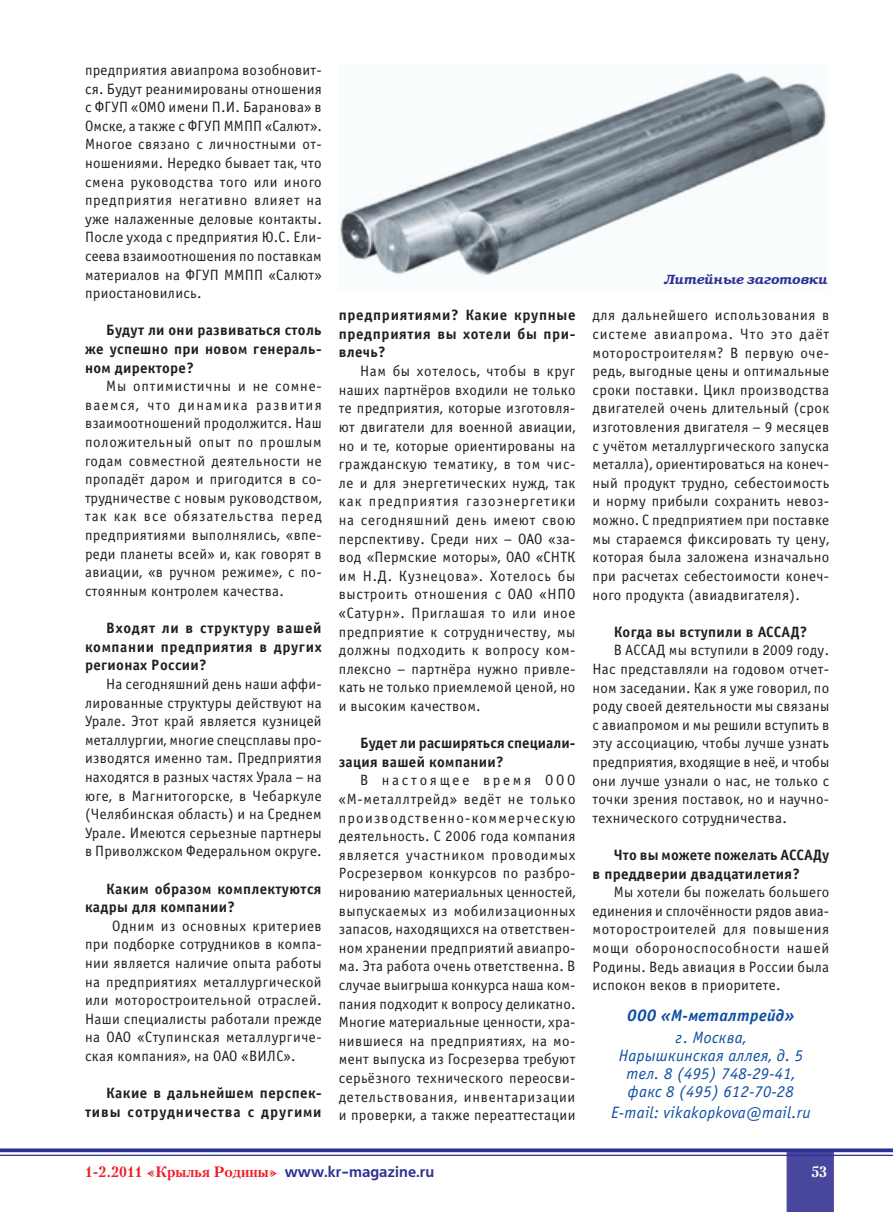
<style>
.page{position:relative;width:893px;height:1212px;background:#fff}
.page>*{position:absolute;margin:0;border:0;box-sizing:border-box;transform-origin:0 0}
.t1{font:italic 16.5px/18px "Officina Sans C";letter-spacing:.02em;color:#0d4da1;text-align:center}
.t2{font:italic 700 16.5px "Officina Sans C";letter-spacing:.02em;color:#0d4da1}
.t3{font:15px/18.6px "Officina Sans C";letter-spacing:.02em;color:#231f20;text-align:justify}
.t4{font:700 15px/18.6px "Officina Sans C";letter-spacing:.025em;color:#231f20;text-align:justify}
.t5{font:700 15px/18.6px "Officina Sans C";letter-spacing:.055em;color:#231f20;text-align:right}
.t6{font:700 15px/18.6px "Officina Sans C";letter-spacing:.005em;color:#231f20}
.t7{font:700 15px "Petersburg C";color:#ee1d23}
.t8{font:700 15px "Petersburg C";color:#fff}
.podpis{font:italic 600 13.5px "Bookman C";color:#2e3092}
.s1{font-family:"Free Set C";color:#2e3092}
</style>
<div class="page">
<div style="left:787px;top:1152px;width:47px;height:60px;background:#48479d"></div>
<svg style="left:0;top:1148px;width:893px;height:4px;background:#45479e"></svg>
<hr style="left:0;top:1154px;width:893px;height:2px;background:#2e3092">
<img style="left:340px;top:72px;width:487px;height:203px">
<p class="t3" style="left:85px;top:61px;width:238px">предприятия авиапрома возобновит&shy;ся. Будут реанимированы отношения с ФГУП «ОМО имени П.И. Баранова» в Омске, а также с ФГУП ММПП «Салют».<br>Многое связано с личностными от&shy;ношениями. Нередко бывает так, что смена руководства того или иного предприятия негативно влияет на уже налаженные деловые контакты.<br>После ухода с предприятия Ю.С. Ели&shy;сеева взаимоотношения по поставкам материалов на ФГУП ММПП «Салют» приостановились.</p>
<p class="t4" style="left:85px;top:321px;width:238px;text-indent:21px">Будут ли они развиваться столь же успешно при новом генераль&shy;ном директоре?</p>
<p class="t3" style="left:85px;top:377px;width:238px;text-indent:21px">Мы оптимистичны и не сомне&shy;ваемся, что динамика развития взаимоотношений продолжится. Наш положительный опыт по прошлым годам совместной деятельности не пропадёт даром и пригодится в со&shy;трудничестве с новым руководством, так как все обязательства перед предприятиями выполнялись, «впе&shy;реди планеты всей» и, как говорят в авиации, «в ручном режиме», с по&shy;стоянным контролем качества.</p>
<p class="t4" style="left:85px;top:619px;width:238px;text-indent:21px">Входят ли в структуру вашей компании предприятия в других регионах России?</p>
<p class="t3" style="left:85px;top:675px;width:238px;text-indent:21px">На сегодняшний день наши аффи&shy;лированные структуры действуют на Урале. Этот край является кузницей металлургии, многие спецсплавы про&shy;изводятся именно там. Предприятия находятся в разных частях Урала – на юге, в Магнитогорске, в Чебаркуле (Челябинская область) и на Среднем Урале. Имеются серьезные партнеры в Приволжском Федеральном округе.</p>
<p class="t4" style="left:85px;top:879px;width:238px;text-indent:21px">Каким образом комплектуются кадры для компании?</p>
<p class="t3" style="left:85px;top:917px;width:238px;text-indent:27px">Одним из основных критериев при подборке сотрудников в компа&shy;нии является наличие опыта работы на предприятиях металлургической или моторостроительной отраслей.<br>Наши специалисты работали прежде на ОАО «Ступинская металлургиче&shy;ская компания», на ОАО «ВИЛС».</p>
<p class="t5" style="left:85px;top:1084px;width:238px">Какие в дальнейшем перспек&shy;тивы сотрудничества с другими</p>
<p class="t4" style="left:339px;top:306px;width:238px">предприятиями? Какие крупные предприятия вы хотели бы при&shy;влечь?</p>
<p class="t3" style="left:339px;top:362px;width:238px;text-indent:21px">Нам бы хотелось, чтобы в круг наших партнёров входили не только те предприятия, которые изготовля&shy;ют двигатели для военной авиации, но и те, которые ориентированы на гражданскую тематику, в том чис&shy;ле и для энергетических нужд, так как предприятия газоэнергетики на сегодняшний день имеют свою перспективу. Среди них – ОАО «за&shy;вод «Пермские моторы», ОАО «СНТК им Н.Д. Кузнецова». Хотелось бы выстроить отношения с ОАО «НПО «Сатурн». Приглашая то или иное предприятие к сотрудничеству, мы должны подходить к вопросу ком&shy;плексно – партнёра нужно привле&shy;кать не только приемлемой ценой, но и высоким качеством.</p>
<p class="t6" style="left:339px;top:734px;width:238px;text-indent:21px">Будет ли расширяться специали&shy;зация вашей компании?</p>
<p class="t3" style="left:339px;top:771px;width:238px;text-indent:21px">В настоящее время ООО «М-металлтрейд» ведёт не только производственно-коммерческую деятельность. С 2006 года компания является участником проводимых Росрезервом конкурсов по разбро&shy;нированию материальных ценностей, выпускаемых из мобилизационных запасов, находящихся на ответствен&shy;ном хранении предприятий авиапро&shy;ма. Эта работа очень ответственна. В случае выигрыша конкурса наша ком&shy;пания подходит к вопросу деликатно.<br>Многие материальные ценности, хра&shy;нившиеся на предприятиях, на мо&shy;мент выпуска из Госрезерва требуют серьёзного технического переосви&shy;детельствования, инвентаризации и проверки, а также переаттестации</p>
<p class="podpis" style="left:664px;top:271px;width:165px">Литейные заготовки</p>
<p class="t3" style="left:592px;top:306px;width:238px">для дальнейшего использования в системе авиапрома. Что это даёт моторостроителям? В первую оче&shy;редь, выгодные цены и оптимальные сроки поставки. Цикл производства двигателей очень длительный (срок изготовления двигателя – 9 месяцев с учётом металлургического запуска металла), ориентироваться на конеч&shy;ный продукт трудно, себестоимость и норму прибыли сохранить невоз&shy;можно. С предприятием при поставке мы стараемся фиксировать ту цену, которая была заложена изначально при расчетах себестоимости конеч&shy;ного продукта (авиадвигателя).</p>
<p class="t4" style="left:614px;top:622px;width:195px">Когда вы вступили в АССАД?</p>
<p class="t3" style="left:592px;top:641px;width:238px;text-indent:21px">В АССАД мы вступили в 2009 году.<br>Нас представляли на годовом отчет&shy;ном заседании. Как я уже говорил, по роду своей деятельности мы связаны с авиапромом и мы решили вступить в эту ассоциацию, чтобы лучше узнать предприятия, входящие в неё, и чтобы они лучше узнали о нас, не только с точки зрения поставок, но и научно&shy;технического сотрудничества.</p>
<p class="t4" style="left:592px;top:846px;width:238px;text-indent:21px">Что вы можете пожелать АССАДу в преддверии двадцатилетия?</p>
<p class="t3" style="left:592px;top:883px;width:238px;text-indent:21px">Мы хотели бы пожелать большего единения и сплочённости рядов авиа&shy;моторостроителей для повышения мощи обороноспособности нашей Родины. Ведь авиация в России была испокон веков в приоритете.</p>
<p class="t2" style="left:627px;top:1005px;width:169px">ООО «М-металтрейд»</p>
<p class="t1" style="left:619px;top:1028px;width:186px">г. Москва,<br>Нарышкинская аллея, д. 5</p>
<p class="t1" style="left:626px;top:1064px;width:170px;text-align:left">тел. 8 (495) 748-29-41, факс 8 (495) 612-70-28</p>
<p class="t1" style="left:611px;top:1103px;width:201px">E-mail: vikakopkova@mail.ru</p>
<p class="t7" style="left:85px;top:1162px;width:351px">1-2.2011 «Крылья Родины» <span class="s1">www.kr-magazine.ru</span></p>
<p class="t8" style="left:811px;top:1162px;width:17px">53</p>
</div>
